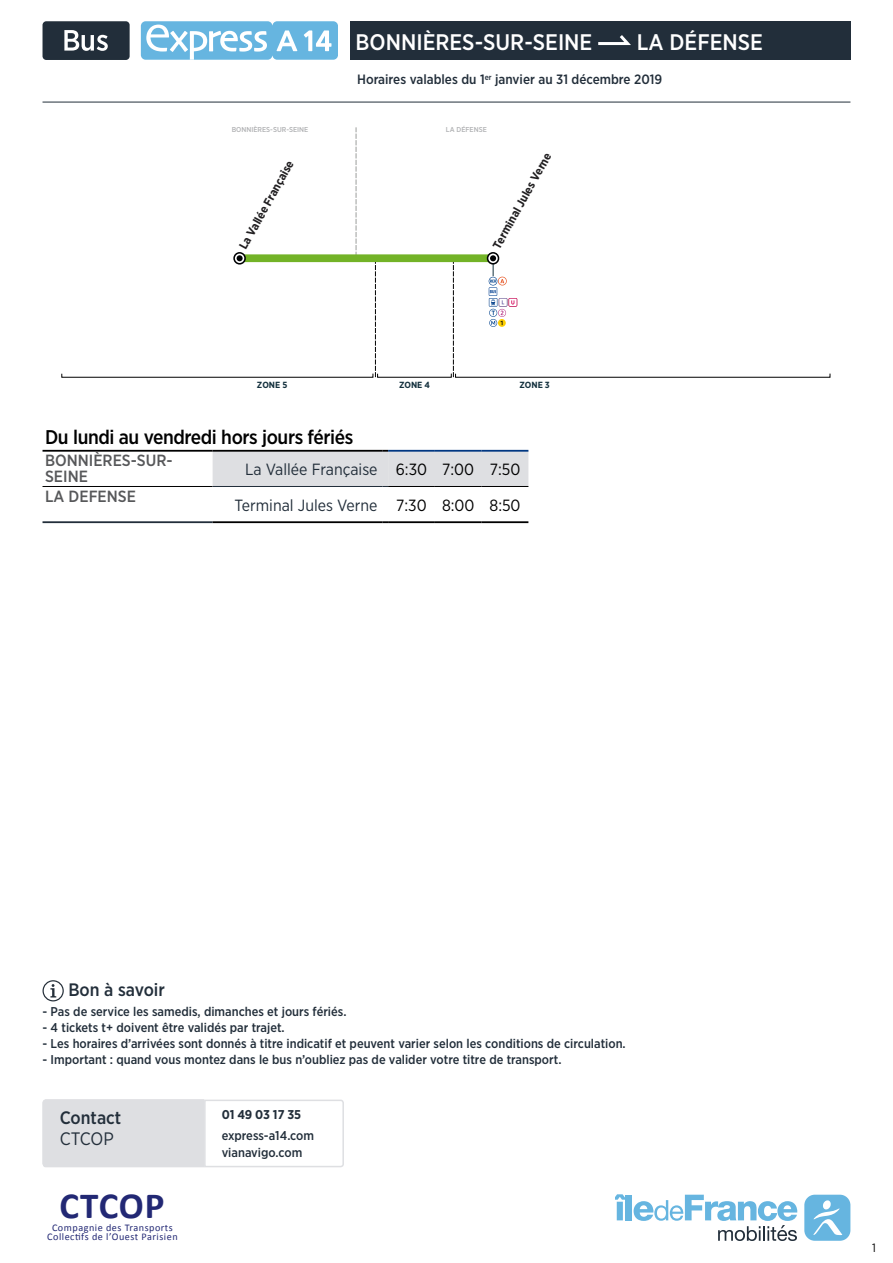
<style>
.page{position:relative;width:893px;height:1263px;background:#fff}
.page>*{position:absolute;margin:0;border:0;box-sizing:border-box;transform-origin:0 0}
.t1{font:700 37.05px "Calibri";letter-spacing:.02em;color:#222874}
.t2{font:500 22.5px "Gotham Narrow";color:#fff}
.t3{font:500 19.8px "Gotham Narrow";letter-spacing:-.02em;color:#000}
.t4{font:500 18px "Gotham Narrow";color:#222e3a}
.t5{font:18px "Gotham Narrow";letter-spacing:-.01em;color:#222e3a}
.t6{font:16.2px "Gotham Narrow";color:#222e3a}
.t7{font:500 16.2px/16.2px "Gotham Narrow";color:#57585a}
.t8{font:500 13.5px "Gotham Narrow";color:#222e3a}
.t9{font:500 12.75px/16.5px "Gotham Narrow";color:#222e3a}
.t10{font:700 12.75px "Gotham Narrow";letter-spacing:-.005em;color:#222e3a}
.t11{font:12px "Gotham Narrow";color:#000}
.t12{font:700 11.7px "Gotham Narrow";color:#201e20}
.t13{font:10.2px/9.3px "Calibri";letter-spacing:.05em;color:#222874;text-align:center}
.t14{font:700 8.85px "Gotham Narrow";color:#14313e}
.t15{font:500 7.05px "Gotham Narrow";color:#b1b2b4}
.s1{color:#000}
</style>
<div class="page">
<svg style="left:356px;top:127px;width:1px;height:127px"></svg>
<svg style="left:375px;top:262px;width:1px;height:115px"></svg>
<svg style="left:453px;top:262px;width:1px;height:115px"></svg>
<div style="left:238px;top:254px;width:254px;height:8px;background:#73b327"></div>
<div style="left:233px;top:252px;width:13px;height:13px;border:2px solid #000204;border-radius:50%"></div>
<svg style="left:237px;top:255px;width:6px;height:6px"></svg>
<div style="left:487px;top:252px;width:12px;height:13px;border:2px solid #000204;border-radius:50%"></div>
<svg style="left:489px;top:255px;width:28px;height:72px"></svg>
<div style="left:350px;top:21px;width:500px;height:39px;background:#222e3a"></div>
<svg style="left:141px;top:21px;width:197px;height:39px"></svg>
<div style="left:43px;top:21px;width:87px;height:39px;background:#222e3a;border-radius:4px"></div>
<svg style="left:64px;top:30px;width:44px;height:21px"></svg>
<svg style="left:598px;top:35px;width:33px;height:10px"></svg>
<hr style="left:43px;top:102px;width:807px;height:1px;background:#222e3a">
<div style="left:43px;top:980px;width:21px;height:21px;border:1px solid #26303a;border-radius:50%"></div>
<svg style="left:50px;top:984px;width:6px;height:13px"></svg>
<svg style="left:43px;top:1099px;width:301px;height:69px"></svg>
<svg style="left:615px;top:1194px;width:11px;height:26px"></svg>
<div style="left:626px;top:1195px;width:6px;height:25px;background:#66b5e0"></div>
<svg style="left:634px;top:1195px;width:163px;height:46px"></svg>
<div style="left:804px;top:1195px;width:46px;height:46px;background:#66b5e0;border-radius:10px"></div>
<svg style="left:813px;top:1200px;width:29px;height:35px"></svg>
<hr style="left:43px;top:450px;width:170px;height:2px;background:#000">
<hr style="left:43px;top:486px;width:170px;height:1px;background:#000">
<svg style="left:213px;top:450px;width:315px;height:37px;background:#ced0d5"></svg>
<hr style="left:43px;top:521px;width:170px;height:2px;background:#222e3a">
<hr style="left:213px;top:521px;width:170px;height:2px;background:#000">
<hr style="left:388px;top:521px;width:47px;height:2px;background:#000">
<hr style="left:435px;top:521px;width:47px;height:2px;background:#000">
<hr style="left:482px;top:521px;width:46px;height:2px;background:#000">
<h2 class="t2" style="left:356px;top:30px;width:238px">BONNIÈRES-SUR-SEINE</h2>
<h2 class="t2" style="left:637px;top:30px;width:128px">LA DÉFENSE</h2>
<p class="t8" style="left:357px;top:72px;width:307px">Horaires valables du 1<sup>er</sup> janvier au 31 décembre 2019</p>
<p class="t15" style="left:232px;top:126px;width:78px">BONNIÈRES-SUR-SEINE</p>
<p class="t15" style="left:446px;top:126px;width:42px">LA DÉFENSE</p>
<p class="t12" style="left:238px;top:246px;width:101px;rotate:-61deg">La Vallée Française</p>
<p class="t12" style="left:491px;top:246px;width:110px;rotate:-61deg">Terminal Jules Verne</p>
<p class="t14" style="left:257px;top:381px;width:32px">ZONE 5</p>
<p class="t14" style="left:399px;top:381px;width:32px">ZONE 4</p>
<p class="t14" style="left:519px;top:381px;width:32px">ZONE 3</p>
<h3 class="t3" style="left:45px;top:426px;width:310px">Du lundi au vendredi hors jours fériés</h3>
<p class="t7" style="left:45px;top:453px;width:129px">BONNIÈRES-SUR-<br>SEINE</p>
<p class="t6" style="left:245px;top:462px;width:277px">La Vallée Française <span class="s1">6:30 7:00 7:50</span></p>
<p class="t7" style="left:45px;top:488px;width:92px">LA DEFENSE</p>
<p class="t6" style="left:235px;top:498px;width:287px">Terminal Jules Verne <span class="s1">7:30 8:00 8:50</span></p>
<h3 class="t4" style="left:68px;top:980px;width:98px">Bon à savoir</h3>
<p class="t9" style="left:43px;top:1004px;width:306px">- Pas de service les samedis, dimanches et jours fériés.</p>
<p class="t9" style="left:43px;top:1019px;width:244px">- 4 tickets t+ doivent être validés par trajet.</p>
<p class="t9" style="left:43px;top:1035px;width:585px">- Les horaires d’arrivées sont donnés à titre indicatif et peuvent varier selon les conditions de circulation.</p>
<p class="t9" style="left:43px;top:1051px;width:520px">- Important : quand vous montez dans le bus n’oubliez pas de valider votre titre de transport.</p>
<h3 class="t4" style="left:60px;top:1107px;width:63px">Contact</h3>
<h3 class="t5" style="left:60px;top:1131px;width:56px">CTCOP</h3>
<h1 class="t1" style="left:60px;top:1183px;width:106px">CTCOP</h1>
<p class="t13" style="left:47px;top:1223px;width:132px">Compagnie des Transports<br>Collectifs de l’Ouest Parisien</p>
<p class="t10" style="left:222px;top:1109px;width:81px">01 49 03 17 35</p>
<p class="t9" style="left:222px;top:1127px;width:94px">express-a14.com vianavigo.com</p>
<p class="t11" style="left:872px;top:1243px;width:5px">1</p>
</div>
